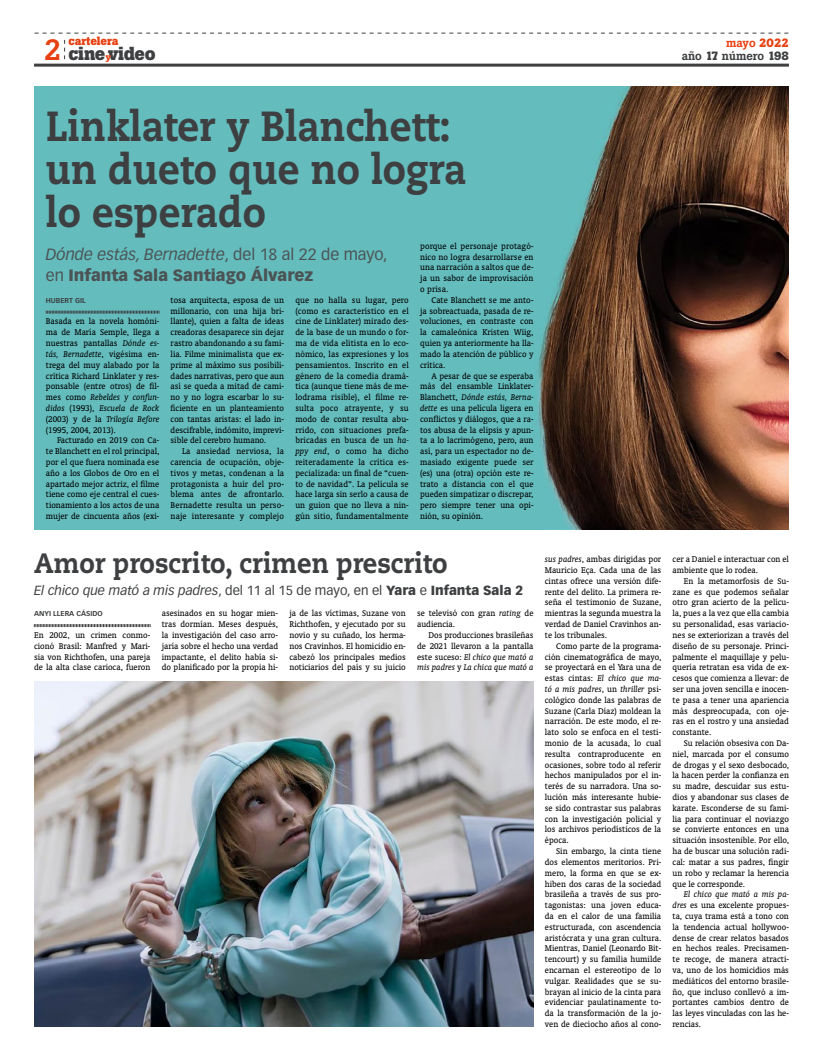
<style>
.page{position:relative;width:823px;height:1061px;background:#fff}
.page>*{position:absolute;margin:0;border:0;box-sizing:border-box;transform-origin:0 0}
.t1{font:800 42px/43.2px "Caecilia";color:#3d3f41;scale:.9 1}
.t2{font:500 29px "Boton";color:#e74011}
.t3{font:800 28px "Caecilia";color:#3d3f41;scale:.9 1}
.t4{font:700 18.7px "Boton";letter-spacing:-.01em;color:#3d3f41}
.t5{font:900 16px/21.6px "Vectora LH";color:#4c5354}
.t6{font:italic 13px "Vectora LH";color:#3d3f41}
.t7{font:500 11.9px "Boton";color:#3d3f41}
.t8{font:700 11.9px "Boton";letter-spacing:-.005em;color:#e74011}
.t9{font:500 11.9px "Boton";color:#e74011}
.t10{font:9.4px/10.8px "Oranda BT";color:#000;text-align:justify}
.t11{font:700 7px "Vectora LH";color:#3d3f41}
.s1{font-weight:700}
.s2{font-size:9.2px;color:#e74011}
.s3{font-weight:400;font-style:italic}
.s4{font-weight:400}
.s5{font-style:italic}
.s6{font-style:normal}
.s7{font-weight:900;font-style:normal}
</style>
<div class="page">
<hr style="left:34px;top:64px;width:754px;height:3px;background:#3d3f41">
<svg style="left:35px;top:33px;width:753px;height:1px"></svg>
<svg style="left:64px;top:40px;width:1px;height:19px"></svg>
<img style="left:35px;top:87px;width:753px;height:442px">
<svg style="left:46px;top:310px;width:114px;height:3px"></svg>
<svg style="left:34px;top:624px;width:117px;height:3px"></svg>
<img style="left:34px;top:681px;width:499px;height:345px">
<p class="t8" style="left:69px;top:34px;width:51px">cartelera</p>
<p class="t9" style="left:725px;top:36px;width:64px">mayo <span class="s1">2022</span></p>
<h2 class="t2" style="left:44px;top:32px;width:19px">2</h2>
<h3 class="t4" style="left:68px;top:42px;width:89px">cine<span class="s2">y</span>video</h3>
<p class="t7" style="left:681px;top:48px;width:109px">año <span class="s1">17</span> número <span class="s1">198</span></p>
<h1 class="t1" style="left:46px;top:104px;width:468px">Linklater y Blanchett: un dueto que no logra lo esperado</h1>
<h3 class="t5" style="left:46px;top:243px;width:343px"><span class="s3">Dónde estás, Bernadette</span><span class="s4">, del 18 al 22 de mayo, en</span> Infanta Sala Santiago Álvarez</h3>
<p class="t10" style="left:420px;top:240px;width:115px">porque el personaje protagó&shy;nico no logra desarrollarse en una narración a saltos que de&shy;ja un sabor de improvisación o prisa.</p>
<p class="t10" style="left:420px;top:294px;width:115px;text-indent:11px">Cate Blanchett se me anto&shy;ja sobreactuada, pasada de re&shy;voluciones, en contraste con la camaleónica Kristen Wiig, quien ya anteriormente ha lla&shy;mado la atención de público y crítica.</p>
<p class="t10" style="left:420px;top:370px;width:115px;text-indent:11px">A pesar de que se esperaba más del ensamble Linklater-Blanchett, <span class="s5">Dónde estás, Berna&shy;dette</span> es una película ligera en conflictos y diálogos, que a ra&shy;tos abusa de la elipsis y apun&shy;ta a lo lacrimógeno, pero, aun así, para un espectador no de&shy;masiado exigente puede ser (es) una (otra) opción este re&shy;trato a distancia con el que pueden simpatizar o discrepar, pero siempre tener una opi&shy;nión, su opinión.</p>
<p class="t10" style="left:170px;top:294px;width:115px">tosa arquitecta, esposa de un millonario, con una hija bri&shy;llante), quien a falta de ideas creadoras desaparece sin dejar rastro abandonando a su fami&shy;lia. Filme minimalista que ex&shy;prime al máximo sus posibili&shy;dades narrativas, pero que aun así se queda a mitad de cami&shy;no y no logra escarbar lo su&shy;ficiente en un planteamiento con tantas aristas: el lado in&shy;descifrable, indómito, imprevi&shy;sible del cerebro humano.</p>
<p class="t10" style="left:170px;top:445px;width:115px;text-indent:11px">La ansiedad nerviosa, la carencia de ocupación, obje&shy;tivos y metas, condenan a la protagonista a huir del pro&shy;blema antes de afrontarlo.<br>Bernadette resulta un perso&shy;naje interesante y complejo</p>
<p class="t10" style="left:295px;top:294px;width:115px">que no halla su lugar, pero (como es característico en el cine de Linklater) mirado des&shy;de la base de un mundo o for&shy;ma de vida elitista en lo eco&shy;nómico, las expresiones y los pensamientos. Inscrito en el género de la comedia dramá&shy;tica (aunque tiene más de me&shy;lodrama risible), el filme re&shy;sulta poco atrayente, y su modo de contar resulta abu&shy;rrido, con situaciones prefa&shy;bricadas en busca de un <span class="s5">ha&shy;ppy end</span>, o como ha dicho reiteradamente la crítica es&shy;pecializada: un final de “cuen&shy;to de navidad”. La película se hace larga sin serlo a causa de un guion que no lleva a nin&shy;gún sitio, fundamentalmente</p>
<p class="t11" style="left:46px;top:296px;width:41px">HUBERT GIL</p>
<p class="t10" style="left:46px;top:316px;width:115px">Basada en la novela homóni&shy;ma de María Semple, llega a nuestras pantallas <span class="s5">Dónde es&shy;tás, Bernadette</span>, vigésima en&shy;trega del muy alabado por la crítica Richard Linklater y res&shy;ponsable (entre otros) de fil&shy;mes como <span class="s5">Rebeldes y confun&shy;didos</span> (1993), <span class="s5">Escuela de Rock </span>(2003) y de la <span class="s5">Trilogía Before </span>(1995, 2004, 2013).</p>
<p class="t10" style="left:46px;top:435px;width:115px;text-indent:11px">Facturado en 2019 con Ca&shy;te Blanchett en el rol principal, por el que fuera nominada ese año a los Globos de Oro en el apartado mejor actriz, el filme tiene como eje central el cues&shy;tionamiento a los actos de una mujer de cincuenta años (exi-</p>
<h3 class="t3" style="left:34px;top:545px;width:461px">Amor proscrito, crimen prescrito</h3>
<h3 class="t6" style="left:34px;top:582px;width:490px">El chico que mató a mis padres<span class="s6">, del 11 al 15 de mayo, en el</span> <span class="s7">Yara</span> <span class="s6">e</span> <span class="s7">Infanta Sala 2</span></h3>
<p class="t11" style="left:34px;top:609px;width:70px">ANYI LLERA CÁSIDO</p>
<p class="t10" style="left:34px;top:629px;width:118px">En 2002, un crimen conmo&shy;cionó Brasil: Manfred y Mari&shy;sia von Richthofen, una pareja de la alta clase carioca, fueron</p>
<p class="t10" style="left:162px;top:607px;width:118px">asesinados en su hogar mien&shy;tras dormían. Meses después, la investigación del caso arro&shy;jaría sobre el hecho una verdad impactante, el delito había si&shy;do planificado por la propia hi-</p>
<p class="t10" style="left:289px;top:607px;width:118px">ja de las víctimas, Suzane von Richthofen, y ejecutado por su novio y su cuñado, los herma&shy;nos Cravinhos. El homicidio en&shy;cabezó los principales medios noticiarios del país y su juicio</p>
<p class="t10" style="left:417px;top:607px;width:118px">se televisó con gran <span class="s5">rating</span> de audiencia.</p>
<p class="t10" style="left:417px;top:629px;width:118px;text-indent:11px">Dos producciones brasileñas de 2021 llevaron a la pantalla este suceso: <span class="s5">El chico que mató a mis padres</span> y <span class="s5">La chica que mató a</span></p>
<p class="t10" style="left:544px;top:553px;width:118px"><span class="s5">sus padres</span>, ambas dirigidas por Mauricio Eça. Cada una de las cintas ofrece una versión dife&shy;rente del delito. La primera re&shy;seña el testimonio de Suzane, mientras la segunda muestra la verdad de Daniel Cravinhos an&shy;te los tribunales.</p>
<p class="t10" style="left:544px;top:640px;width:118px;text-indent:11px">Como parte de la programa&shy;ción cinematográfica de mayo, se proyectará en el Yara una de estas cintas: <span class="s5">El chico que ma&shy;tó a mis padres</span>, un <span class="s5">thriller</span> psi&shy;cológico donde las palabras de Suzane (Carla Díaz) moldean la narración. De este modo, el re&shy;lato solo se enfoca en el testi&shy;monio de la acusada, lo cual resulta contraproducente en ocasiones, sobre todo al referir hechos manipulados por el in&shy;terés de su narradora. Una so&shy;lución más interesante hubie&shy;se sido contrastar sus palabras con la investigación policial y los archivos periodísticos de la época.</p>
<p class="t10" style="left:544px;top:845px;width:118px;text-indent:11px">Sin embargo, la cinta tiene dos elementos meritorios. Pri&shy;mero, la forma en que se ex&shy;hiben dos caras de la sociedad brasileña a través de sus pro&shy;tagonistas: una joven educa&shy;da en el calor de una familia estructurada, con ascendencia aristócrata y una gran cultura.<br>Mientras, Daniel (Leonardo Bit&shy;tencourt) y su familia humilde encarnan el estereotipo de lo vulgar. Realidades que se su&shy;brayan al inicio de la cinta para evidenciar paulatinamente to&shy;da la transformación de la jo&shy;ven de dieciocho años al cono-</p>
<p class="t10" style="left:672px;top:553px;width:118px">cer a Daniel e interactuar con el ambiente que lo rodea.</p>
<p class="t10" style="left:672px;top:575px;width:118px;text-indent:11px">En la metamorfosis de Su&shy;zane es que podemos señalar otro gran acierto de la pelícu&shy;la, pues a la vez que ella cambia su personalidad, esas variacio&shy;nes se exteriorizan a través del diseño de su personaje. Princi&shy;palmente el maquillaje y pelu&shy;quería retratan esa vida de ex&shy;cesos que comienza a llevar: de ser una joven sencilla e inocen&shy;te pasa a tener una apariencia más despreocupada, con oje&shy;ras en el rostro y una ansiedad constante.</p>
<p class="t10" style="left:672px;top:737px;width:118px;text-indent:11px">Su relación obsesiva con Da&shy;niel, marcada por el consumo de drogas y el sexo desbocado, la hacen perder la confianza en su madre, descuidar sus estu&shy;dios y abandonar sus clases de karate. Esconderse de su fami&shy;lia para continuar el noviazgo se convierte entonces en una situación insostenible. Por ello, ha de buscar una solución radi&shy;cal: matar a sus padres, fingir un robo y reclamar la herencia que le corresponde.</p>
<p class="t10" style="left:672px;top:888px;width:118px;text-indent:11px"><span class="s5">El chico que mató a mis pa&shy;dres</span> es una excelente propues&shy;ta, cuya trama está a tono con la tendencia actual hollywoo&shy;dense de crear relatos basados en hechos reales. Precisamen&shy;te recoge, de manera atracti&shy;va, uno de los homicidios más mediáticos del entorno brasile&shy;ño, que incluso conllevó a im&shy;portantes cambios dentro de las leyes vinculadas con las he&shy;rencias.</p>
</div>
